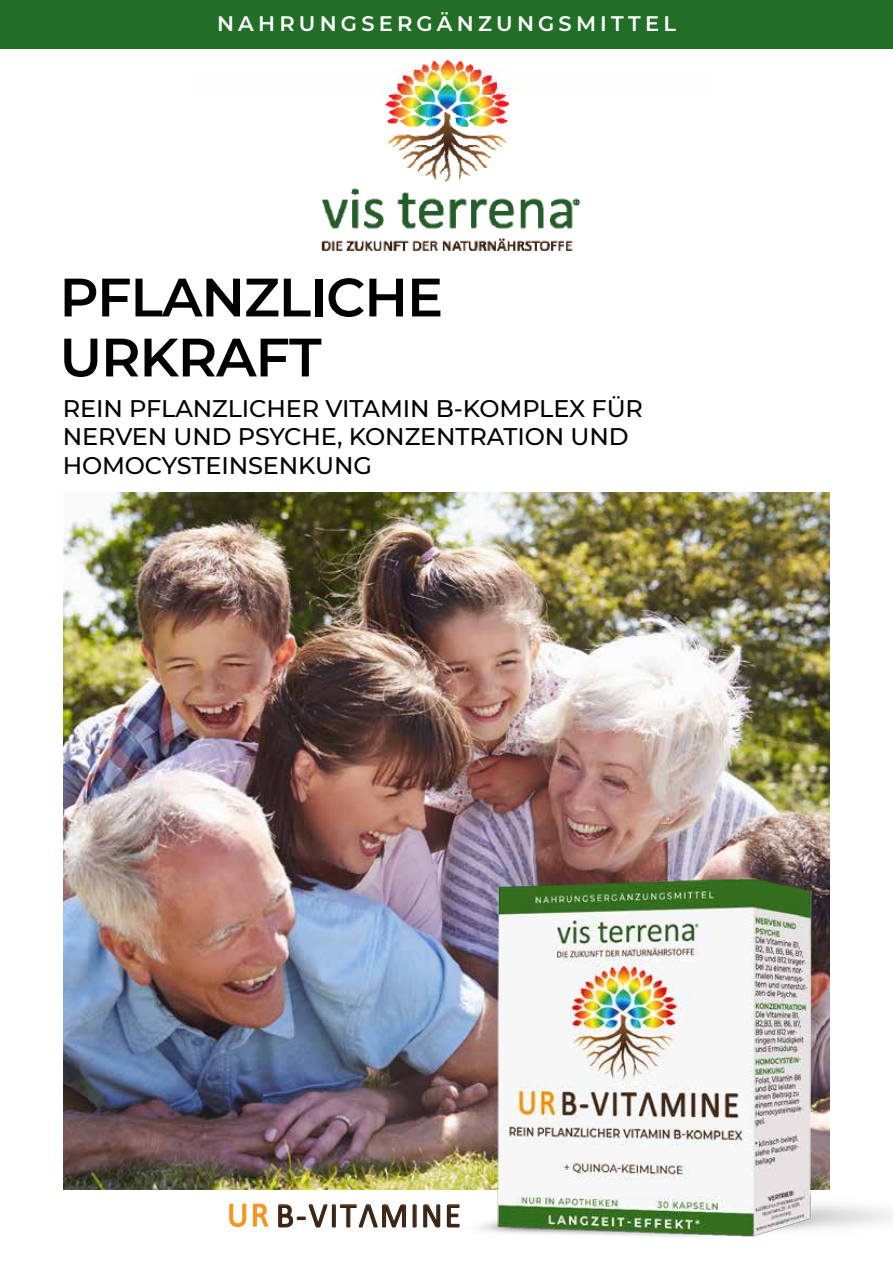
<style>
.page{position:relative;width:893px;height:1263px;background:#fff}
.page>*{position:absolute;margin:0;border:0;box-sizing:border-box;transform-origin:0 0}
.t1{font:600 54px/60px "Montserrat";letter-spacing:-.02em;color:#000}
.t2{font:34.65px "Calibri";letter-spacing:.07em;color:#3c2415;scale:.95 1}
.t3{font:500 24px/28.5px "Montserrat";letter-spacing:-.005em;color:#000}
.t4{font:600 21px "Montserrat";letter-spacing:.2em;color:#fff}
.s1{color:#f7941e}
</style>
<div class="page">
<img style="left:64px;top:493px;width:765px;height:696px">
<img style="left:321px;top:60px;width:260px;height:191px">
<div style="left:0;top:0;width:893px;height:49px;background:#226e27"></div>
<svg style="left:278px;top:1204px;width:173px;height:24px"></svg>
<svg style="left:229px;top:1203px;width:39px;height:24px"></svg>
<img style="left:451px;top:836px;width:442px;height:401px">
<p class="t4" style="left:217px;top:9px;width:460px">NAHRUNGSERGÄNZUNGSMITTEL</p>
<h1 class="t1" style="left:60px;top:265px;width:385px">PFLANZLICHE<br>URKRAFT</h1>
<p class="t3" style="left:63px;top:393px;width:582px">REIN PFLANZLICHER VITAMIN B-KOMPLEX FÜR<br>NERVEN UND PSYCHE, KONZENTRATION UND<br>HOMOCYSTEINSENKUNG</p>
<h2 class="t2" style="left:227px;top:1191px;width:247px"><span class="s1">UR</span> B-VITΛMINE</h2>
</div>
